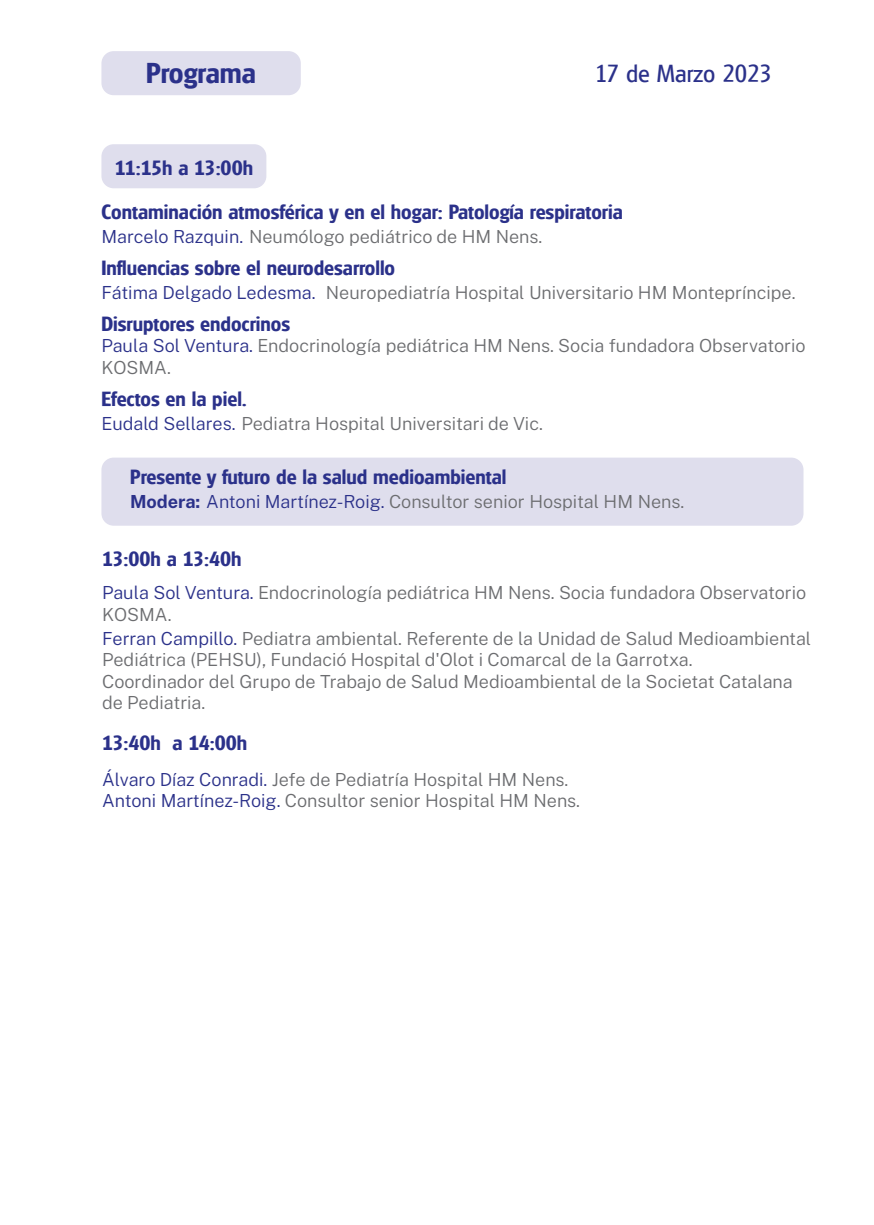
<style>
.page{position:relative;width:874px;height:1225px;background:#fff}
.page>*{position:absolute;margin:0;border:0;box-sizing:border-box;transform-origin:0 0}
.t1{font:700 28px "Glasgow";color:#2b318a}
.t2{font:24px "Glasgow";color:#2b318a}
.t3{font:700 20px "Glasgow";color:#2b318a}
.t4{font:300 18px/21.6px "Public Sans";color:#6c6d70}
.s1{color:#2b318a}
.s2{font-weight:700;color:#2b318a}
</style>
<div class="page">
<div style="left:101px;top:51px;width:199px;height:44px;background:#dfdeed;border-radius:12px"></div>
<div style="left:101px;top:457px;width:702px;height:69px;background:#dfdeed;border-radius:12px"></div>
<div style="left:101px;top:144px;width:165px;height:44px;background:#dfdeed;border-radius:12px"></div>
<h1 class="t1" style="left:146px;top:55px;width:111px">Programa</h1>
<h2 class="t2" style="left:595px;top:59px;width:178px">17 de Marzo 2023</h2>
<p class="t3" style="left:115px;top:155px;width:140px">11:15h a 13:00h</p>
<p class="t3" style="left:101px;top:199px;width:522px">Contaminación atmosférica y en el hogar: Patología respiratoria</p>
<p class="t4" style="left:101px;top:225px;width:442px"><span class="s1">Marcelo Razquin.</span> Neumólogo pediátrico de HM Nens.</p>
<p class="t3" style="left:101px;top:255px;width:295px">Influencias sobre el neurodesarrollo</p>
<p class="t4" style="left:101px;top:281px;width:695px"><span class="s1">Fátima Delgado Ledesma.</span> Neuropediatría Hospital Universitario HM Montepríncipe.</p>
<p class="t3" style="left:101px;top:311px;width:190px">Disruptores endocrinos</p>
<p class="t4" style="left:101px;top:335px;width:705px"><span class="s1">Paula Sol Ventura.</span> Endocrinología pediátrica HM Nens. Socia fundadora Observatorio<br>KOSMA.</p>
<p class="t3" style="left:101px;top:386px;width:146px">Efectos en la piel.</p>
<p class="t4" style="left:101px;top:412px;width:443px"><span class="s1">Eudald Sellares.</span> Pediatra Hospital Universitari de Vic.</p>
<p class="t3" style="left:130px;top:465px;width:377px">Presente y futuro de la salud medioambiental</p>
<p class="t4" style="left:130px;top:490px;width:555px"><span class="s2">Modera:</span> <span class="s1">Antoni Martínez-Roig.</span> Consultor senior Hospital HM Nens.</p>
<p class="t3" style="left:102px;top:546px;width:141px">13:00h a 13:40h</p>
<p class="t4" style="left:102px;top:581px;width:705px"><span class="s1">Paula Sol Ventura.</span> Endocrinología pediátrica HM Nens. Socia fundadora Observatorio<br>KOSMA.</p>
<p class="t4" style="left:102px;top:627px;width:710px"><span class="s1">Ferran Campillo.</span> Pediatra ambiental. Referente de la Unidad de Salud Medioambiental Pediátrica (PEHSU), Fundació Hospital d'Olot i Comarcal de la Garrotxa.<br>Coordinador del Grupo de Trabajo de Salud Medioambiental de la Societat Catalana de Pediatria.</p>
<p class="t3" style="left:102px;top:731px;width:146px">13:40h a 14:00h</p>
<p class="t4" style="left:102px;top:768px;width:479px"><span class="s1">Álvaro Díaz Conradi.</span> Jefe de Pediatría Hospital HM Nens.<br><span class="s1">Antoni Martínez-Roig.</span> Consultor senior Hospital HM Nens.</p>
</div>
